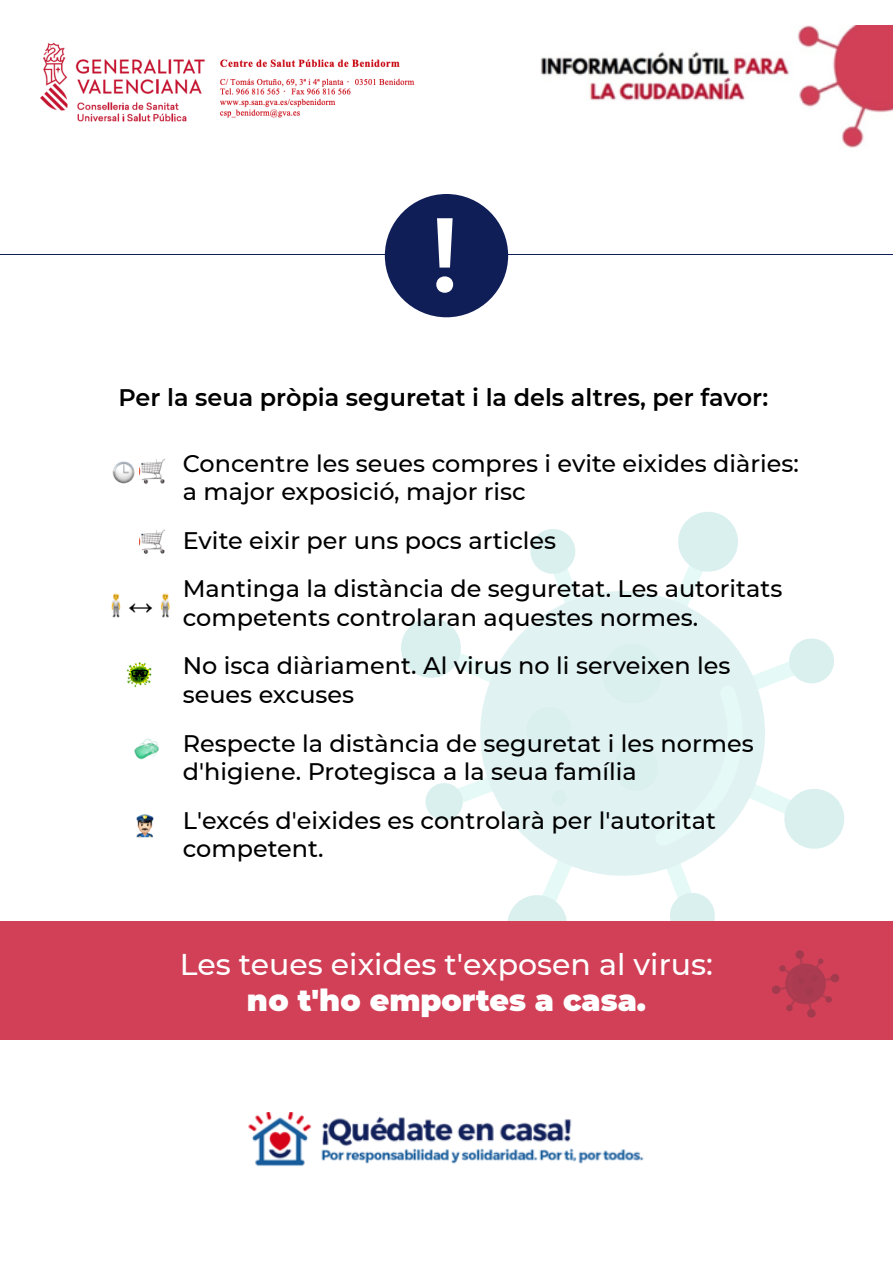
<style>
.page{position:relative;width:893px;height:1263px;background:#fff}
.page>*{position:absolute;margin:0;border:0;box-sizing:border-box;transform-origin:0 0}
.t1{font:600 105.45px "Montserrat";color:#fff}
.t2{font:500 30px "Montserrat";color:#fff}
.t3{font:900 30px "Montserrat";color:#fff}
.t4{font:500 23.85px/48.4px "Montserrat";color:#000}
.t5{font:600 23.85px "Montserrat";color:#000}
</style>
<div class="page">
<svg style="left:480px;top:591px;width:245px;height:283px;fill:#e1f2f2"></svg>
<div style="left:523px;top:704px;width:51px;height:51px;background:#daf0ef"></div>
<svg style="left:551px;top:790px;width:16px;height:15px"></svg>
<svg style="left:527px;top:529px;width:53px;height:80px"></svg>
<svg style="left:401px;top:614px;width:99px;height:69px"></svg>
<svg style="left:425px;top:776px;width:73px;height:47px"></svg>
<svg style="left:503px;top:855px;width:70px;height:66px"></svg>
<svg style="left:598px;top:635px;width:246px;height:286px"></svg>
<svg style="left:672px;top:512px;width:66px;height:99px"></svg>
<div style="left:0;top:921px;width:893px;height:118px;background:#d14057"></div>
<img style="left:40px;top:42px;width:375px;height:80px">
<img style="left:541px;top:25px;width:352px;height:123px">
<img style="left:248px;top:1112px;width:396px;height:54px">
<img style="left:111px;top:593px;width:59px;height:25px">
<img style="left:136px;top:814px;width:18px;height:24px">
<img style="left:134px;top:739px;width:25px;height:21px">
<img style="left:140px;top:529px;width:25px;height:25px">
<img style="left:127px;top:662px;width:25px;height:26px">
<img style="left:140px;top:458px;width:25px;height:26px">
<img style="left:112px;top:461px;width:23px;height:23px">
<hr style="left:0;top:254px;width:893px;height:1px;background:#101e58">
<div style="left:385px;top:194px;width:123px;height:123px;background:#101e58;border-radius:50%"></div>
<svg style="left:772px;top:950px;width:67px;height:68px"></svg>
<img style="left:129px;top:664px;width:20px;height:20px">
<h1 class="t1" style="left:430px;top:180px;width:31px">!</h1>
<p class="t5" style="left:119px;top:381px;width:651px">Per la seua pròpia seguretat i la dels altres, per favor:</p>
<p class="t4" style="left:183px;top:448px;width:618px;line-height:28.7px">Concentre les seues compres i evite eixides diàries: a major exposició, major risc</p>
<p class="t4" style="left:183px;top:515px;width:601px">Evite eixir per uns pocs articles<br>Mantinga la distància de seguretat. Les autoritats</p>
<p class="t4" style="left:183px;top:592px;width:549px">competents controlaran aquestes normes.<br>No isca diàriament. Al virus no li serveixen les</p>
<p class="t4" style="left:183px;top:669px;width:572px">seues excuses<br>Respecte la distància de seguretat i les normes</p>
<p class="t4" style="left:183px;top:747px;width:535px">d'higiene. Protegisca a la seua família<br>L'excés d'eixides es controlarà per l'autoritat</p>
<p class="t4" style="left:183px;top:824px;width:142px">competent.</p>
<p class="t2" style="left:180px;top:943px;width:535px">Les teues eixides t'exposen al virus:</p>
<p class="t3" style="left:247px;top:978px;width:400px">no t'ho emportes a casa.</p>
</div>
